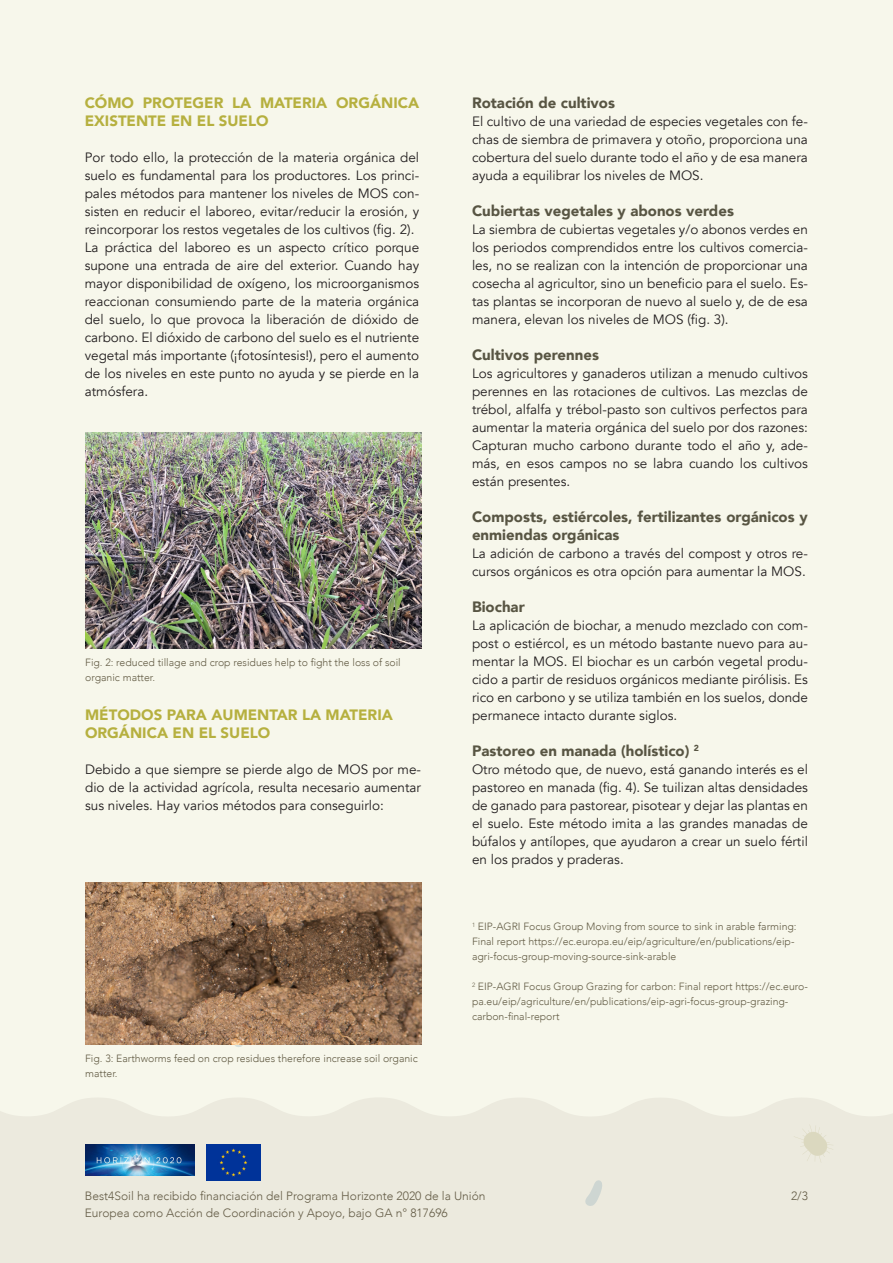
<style>
.page{position:relative;width:893px;height:1263px;background:#fff}
.page>*{position:absolute;margin:0;border:0;box-sizing:border-box;transform-origin:0 0}
.t1{font:900 15px/18px "Avenir";color:#585543}
.t2{font:900 15px/18px "Avenir";color:#b6b03f}
.t3{font:13.5px/18px "Avenir";color:#231f20;text-align:justify}
.t4{font:300 12px/16.5px "Avenir";color:#645c46}
.t5{font:300 10.5px/15px "Avenir";color:#635c45}
</style>
<div class="page">
<div style="left:0;top:206px;width:893px;height:891px;background:#f7f7eb"></div>
<div style="left:0;top:1097px;width:893px;height:166px;background:#eceade"></div>
<svg style="left:794px;top:1124px;width:39px;height:39px;background:#e6e4d4"></svg>
<svg style="left:585px;top:1180px;width:19px;height:27px"></svg>
<svg style="left:234px;top:1044px;width:18px;height:4px"></svg>
<div style="left:0;top:0;width:893px;height:206px;background:#f7f7eb"></div>
<img style="left:85px;top:1144px;width:109px;height:31px">
<img style="left:207px;top:1144px;width:53px;height:36px">
<img style="left:85px;top:432px;width:336px;height:217px">
<img style="left:85px;top:882px;width:336px;height:162px">
<p class="t2" style="left:85px;top:94px;width:336px">CÓMO PROTEGER LA MATERIA ORGÁNICA<br>EXISTENTE EN EL SUELO</p>
<p class="t3" style="left:85px;top:149px;width:336px">Por todo ello, la protección de la materia orgánica del suelo es fundamental para los productores. Los princi&shy;pales métodos para mantener los niveles de MOS con&shy;sisten en reducir el laboreo, evitar/reducir la erosión, y reincorporar los restos vegetales de los cultivos (fig. 2).</p>
<p class="t3" style="left:85px;top:239px;width:336px">La práctica del laboreo es un aspecto crítico porque supone una entrada de aire del exterior. Cuando hay mayor disponibilidad de oxígeno, los microorganismos reaccionan consumiendo parte de la materia orgánica del suelo, lo que provoca la liberación de dióxido de carbono. El dióxido de carbono del suelo es el nutriente vegetal más importante (¡fotosíntesis!), pero el aumento de los niveles en este punto no ayuda y se pierde en la atmósfera.</p>
<p class="t5" style="left:85px;top:655px;width:317px">Fig. 2: reduced tillage and crop residues help to fight the loss of soil organic matter.</p>
<p class="t2" style="left:85px;top:706px;width:309px">MÉTODOS PARA AUMENTAR LA MATERIA<br>ORGÁNICA EN EL SUELO</p>
<p class="t3" style="left:85px;top:761px;width:337px">Debido a que siempre se pierde algo de MOS por me&shy;dio de la actividad agrícola, resulta necesario aumentar sus niveles. Hay varios métodos para conseguirlo:</p>
<p class="t5" style="left:85px;top:1051px;width:334px">Fig. 3: Earthworms feed on crop residues therefore increase soil organic matter.</p>
<p class="t1" style="left:472px;top:94px;width:145px">Rotación de cultivos</p>
<p class="t3" style="left:472px;top:113px;width:337px">El cultivo de una variedad de especies vegetales con fe&shy;chas de siembra de primavera y otoño, proporciona una cobertura del suelo durante todo el año y de esa manera ayuda a equilibrar los niveles de MOS.</p>
<p class="t1" style="left:472px;top:202px;width:263px">Cubiertas vegetales y abonos verdes</p>
<p class="t3" style="left:472px;top:221px;width:337px">La siembra de cubiertas vegetales y/o abonos verdes en los periodos comprendidos entre los cultivos comercia&shy;les, no se realizan con la intención de proporcionar una cosecha al agricultor, sino un beneficio para el suelo. Es&shy;tas plantas se incorporan de nuevo al suelo y, de de esa manera, elevan los niveles de MOS (fig. 3).</p>
<p class="t1" style="left:472px;top:346px;width:128px">Cultivos perennes</p>
<p class="t3" style="left:472px;top:365px;width:337px">Los agricultores y ganaderos utilizan a menudo cultivos perennes en las rotaciones de cultivos. Las mezclas de trébol, alfalfa y trébol-pasto son cultivos perfectos para aumentar la materia orgánica del suelo por dos razones:<br>Capturan mucho carbono durante todo el año y, ade&shy;más, en esos campos no se labra cuando los cultivos están presentes.</p>
<p class="t1" style="left:472px;top:508px;width:337px">Composts, estiércoles, fertilizantes orgánicos y enmiendas orgánicas</p>
<p class="t3" style="left:472px;top:545px;width:337px">La adición de carbono a través del compost y otros re&shy;cursos orgánicos es otra opción para aumentar la MOS.</p>
<p class="t1" style="left:472px;top:598px;width:54px">Biochar</p>
<p class="t3" style="left:472px;top:617px;width:337px">La aplicación de biochar, a menudo mezclado con com&shy;post o estiércol, es un método bastante nuevo para au&shy;mentar la MOS. El biochar es un carbón vegetal produ&shy;cido a partir de residuos orgánicos mediante pirólisis. Es rico en carbono y se utiliza también en los suelos, donde permanece intacto durante siglos.</p>
<p class="t1" style="left:472px;top:742px;width:229px">Pastoreo en manada (holístico) <sup>2</sup></p>
<p class="t3" style="left:472px;top:761px;width:337px">Otro método que, de nuevo, está ganando interés es el pastoreo en manada (fig. 4). Se tuilizan altas densidades de ganado para pastorear, pisotear y dejar las plantas en el suelo. Este método imita a las grandes manadas de búfalos y antílopes, que ayudaron a crear un suelo fértil en los prados y praderas.</p>
<p class="t5" style="left:472px;top:919px;width:326px"><sup>1</sup> EIP-AGRI Focus Group Moving from source to sink in arable farming:<br>Final report https://ec.europa.eu/eip/agriculture/en/publications/eip&shy;agri-focus-group-moving-source-sink-arable</p>
<p class="t5" style="left:472px;top:979px;width:337px"><sup>2</sup> EIP-AGRI Focus Group Grazing for carbon: Final report https://ec.euro&shy;pa.eu/eip/agriculture/en/publications/eip-agri-focus-group-grazing&shy;carbon-final-report</p>
<p class="t4" style="left:85px;top:1188px;width:402px">Best4Soil ha recibido financiación del Programa Horizonte 2020 de la Unión<br>Europea como Acción de Coordinación y Apoyo, bajo GA n° 817696</p>
<p class="t4" style="left:791px;top:1188px;width:18px">2/3</p>
</div>
